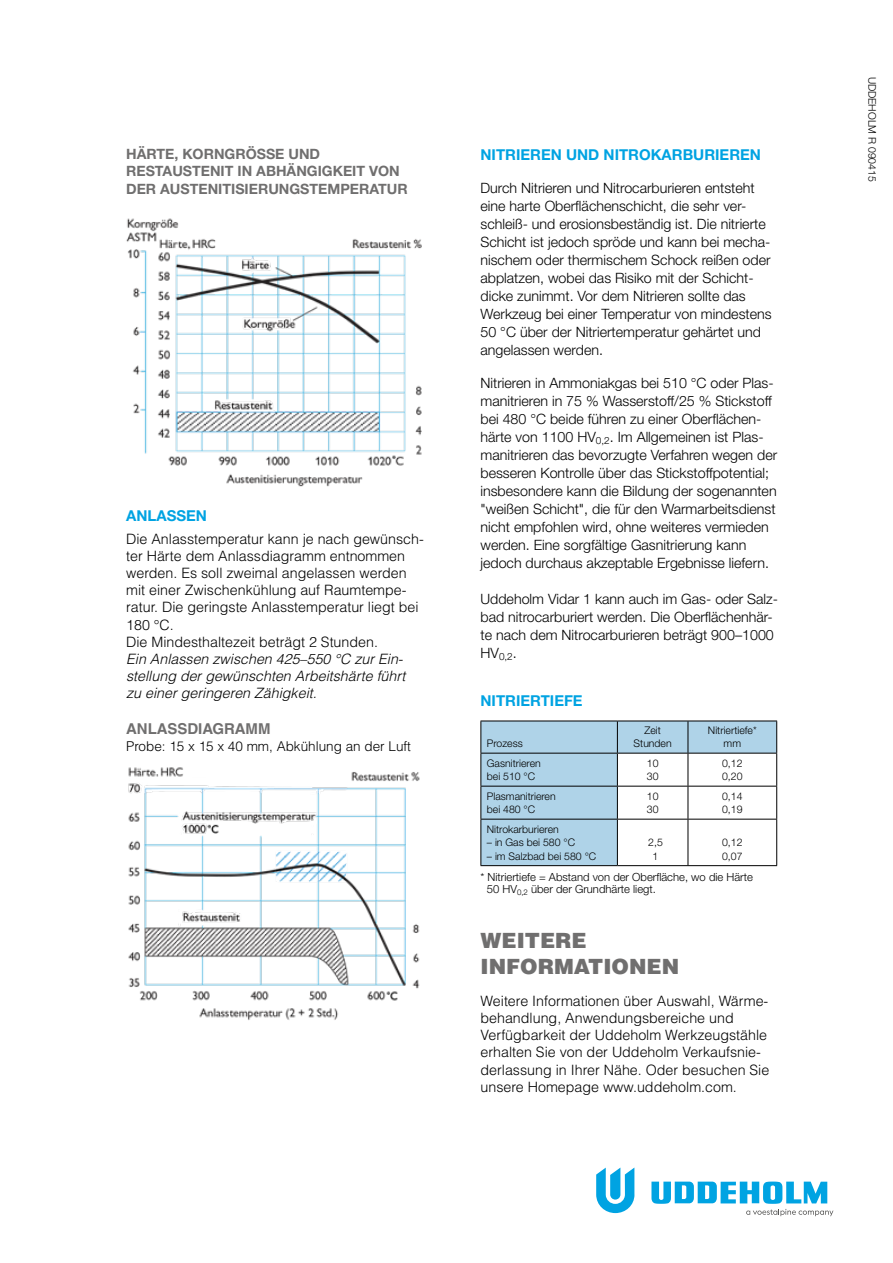
<style>
.page{position:relative;width:893px;height:1263px;background:#fff}
.page>*{position:absolute;margin:0;border:0;box-sizing:border-box;transform-origin:0 0}
.t1{font:900 21px/25.3px "Helvetica LT Std";color:#706f6f}
.t2{font:700 15px "Helvetica Neue LT Pro";color:#00a3e2}
.t3{font:700 15px "Helvetica LT Std";color:#706f6f}
.t4{font:300 14.25px/18px "Helvetica Neue LT Pro";color:#000}
.t5{font:300 14.25px/17.1px "Helvetica LT Std";color:#000}
.t6{font:italic 300 14.25px/17.1px "Helvetica LT Std";color:#000}
.t7{font:700 14.25px/17.5px "Helvetica Neue LT Pro";color:#706f6f}
.t8{font:300 13.5px "Helvetica LT Std";color:#000}
.t9{font:300 11.25px/12px "Helvetica Neue LT Pro";color:#000}
.t10{font:300 10.5px/13.5px "Helvetica Neue LT Pro";color:#000}
</style>
<div class="page">
<svg style="left:596px;top:1167px;width:38px;height:46px"></svg>
<svg style="left:651px;top:1181px;width:182px;height:35px"></svg>
<img style="left:126px;top:218px;width:296px;height:269px">
<img style="left:128px;top:767px;width:292px;height:253px">
<svg style="left:481px;top:722px;width:295px;height:143px"></svg>
<hr style="left:480px;top:721px;width:137px;height:1px;background:#000">
<hr style="left:480px;top:721px;width:1px;height:32px;background:#000">
<hr style="left:617px;top:721px;width:71px;height:1px;background:#000">
<hr style="left:617px;top:721px;width:1px;height:32px;background:#000">
<hr style="left:688px;top:721px;width:89px;height:1px;background:#000">
<hr style="left:688px;top:721px;width:1px;height:32px;background:#000">
<hr style="left:776px;top:721px;width:1px;height:32px;background:#000">
<hr style="left:480px;top:753px;width:1px;height:33px;background:#000">
<hr style="left:617px;top:753px;width:1px;height:33px;background:#000">
<hr style="left:688px;top:753px;width:1px;height:33px;background:#000">
<hr style="left:776px;top:753px;width:1px;height:33px;background:#000">
<hr style="left:480px;top:786px;width:1px;height:33px;background:#000">
<hr style="left:617px;top:786px;width:1px;height:33px;background:#000">
<hr style="left:688px;top:786px;width:1px;height:33px;background:#000">
<hr style="left:776px;top:786px;width:1px;height:33px;background:#000">
<hr style="left:480px;top:819px;width:1px;height:46px;background:#000">
<hr style="left:617px;top:819px;width:1px;height:46px;background:#000">
<hr style="left:688px;top:819px;width:1px;height:46px;background:#000">
<hr style="left:776px;top:819px;width:1px;height:46px;background:#000">
<hr style="left:480px;top:865px;width:137px;height:1px;background:#000">
<hr style="left:617px;top:865px;width:71px;height:1px;background:#000">
<hr style="left:688px;top:865px;width:89px;height:1px;background:#000">
<hr style="left:480px;top:753px;width:137px;height:1px;background:#000">
<hr style="left:617px;top:753px;width:71px;height:1px;background:#000">
<hr style="left:688px;top:753px;width:89px;height:1px;background:#000">
<hr style="left:480px;top:786px;width:137px;height:1px;background:#000">
<hr style="left:617px;top:786px;width:71px;height:1px;background:#000">
<hr style="left:688px;top:786px;width:89px;height:1px;background:#000">
<hr style="left:480px;top:819px;width:137px;height:1px;background:#000">
<hr style="left:617px;top:819px;width:71px;height:1px;background:#000">
<hr style="left:688px;top:819px;width:89px;height:1px;background:#000">
<p class="t7" style="left:126px;top:145px;width:283px">HÄRTE, KORNGRÖSSE UND<br>RESTAUSTENIT IN ABHÄNGIGKEIT VON<br>DER AUSTENITISIERUNGSTEMPERATUR</p>
<p class="t2" style="left:126px;top:506px;width:82px">ANLASSEN</p>
<p class="t5" style="left:126px;top:530px;width:299px">Die Anlasstemperatur kann je nach gewünsch&shy;ter Härte dem Anlassdiagramm entnommen werden. Es soll zweimal angelassen werden mit einer Zwischenkühlung auf Raumtempe&shy;ratur. Die geringste Anlasstemperatur liegt bei 180 °C.<br>Die Mindesthaltezeit beträgt 2 Stunden.</p>
<p class="t6" style="left:126px;top:650px;width:281px">Ein Anlassen zwischen 425–550 °C zur Ein&shy;stellung der gewünschten Arbeitshärte führt zu einer geringeren Zähigkeit.</p>
<p class="t3" style="left:126px;top:719px;width:146px">ANLASSDIAGRAMM</p>
<p class="t8" style="left:126px;top:737px;width:286px">Probe: 15 x 15 x 40 mm, Abkühlung an der Luft</p>
<p class="t2" style="left:480px;top:145px;width:282px">NITRIEREN UND NITROKARBURIEREN</p>
<p class="t4" style="left:480px;top:178px;width:293px">Durch Nitrieren und Nitrocarburieren entsteht eine harte Oberflächenschicht, die sehr ver&shy;schleiß- und erosionsbeständig ist. Die nitrierte Schicht ist jedoch spröde und kann bei mecha&shy;nischem oder thermischem Schock reißen oder abplatzen, wobei das Risiko mit der Schicht&shy;dicke zunimmt. Vor dem Nitrieren sollte das Werkzeug bei einer Temperatur von mindestens 50 °C über der Nitriertemperatur gehärtet und angelassen werden.</p>
<p class="t4" style="left:480px;top:373px;width:298px">Nitrieren in Ammoniakgas bei 510 °C oder Plas&shy;manitrieren in 75 % Wasserstoff/25 % Stickstoff bei 480 °C beide führen zu einer Oberflächen&shy;härte von 1100 HV<sub>0,2</sub>. Im Allgemeinen ist Plas&shy;manitrieren das bevorzugte Verfahren wegen der besseren Kontrolle über das Stickstoffpotential; insbesondere kann die Bildung der sogenannten "weißen Schicht", die für den Warmarbeitsdienst nicht empfohlen wird, ohne weiteres vermieden werden. Eine sorgfältige Gasnitrierung kann jedoch durchaus akzeptable Ergebnisse liefern.</p>
<p class="t4" style="left:480px;top:589px;width:299px">Uddeholm Vidar 1 kann auch im Gas- oder Salz&shy;bad nitrocarburiert werden. Die Oberflächenhär&shy;te nach dem Nitrocarburieren beträgt 900–1000<br>HV<sub>0,2</sub>.</p>
<p class="t2" style="left:480px;top:691px;width:104px">NITRIERTIEFE</p>
<p class="t10" style="left:487px;top:736px;width:37px">Prozess</p>
<p class="t10" style="left:634px;top:724px;width:40px;line-height:12.6px;text-align:center">Zeit<br>Stunden</p>
<p class="t10" style="left:708px;top:724px;width:50px;line-height:12.6px;text-align:center">Nitriertiefe* mm</p>
<p class="t10" style="left:487px;top:756px;width:55px">Gasnitrieren bei 510 °C</p>
<p class="t10" style="left:647px;top:756px;width:13px">10<br>30</p>
<p class="t10" style="left:722px;top:756px;width:22px">0,12<br>0,20</p>
<p class="t10" style="left:487px;top:789px;width:70px">Plasmanitrieren bei 480 °C</p>
<p class="t10" style="left:647px;top:789px;width:13px">10<br>30</p>
<p class="t10" style="left:722px;top:789px;width:22px">0,14<br>0,19</p>
<p class="t10" style="left:487px;top:822px;width:73px">Nitrokarburieren</p>
<p class="t10" style="left:487px;top:835px;width:90px">– in Gas bei 580 °C</p>
<p class="t10" style="left:487px;top:849px;width:111px">– im Salzbad bei 580 °C</p>
<p class="t10" style="left:648px;top:835px;width:16px;text-align:center">2,5<br>1</p>
<p class="t10" style="left:722px;top:835px;width:22px">0,12<br>0,07</p>
<p class="t9" style="left:487px;top:871px;width:268px;text-indent:-6px">* Nitriertiefe = Abstand von der Oberfläche, wo die Härte<br>50 HV<sub>0,2</sub> über der Grundhärte liegt.</p>
<h1 class="t1" style="left:480px;top:928px;width:200px">WEITERE<br>INFORMATIONEN</h1>
<p class="t5" style="left:480px;top:992px;width:290px">Weitere Informationen über Auswahl, Wärme&shy;behandlung, Anwendungsbereiche und Verfügbarkeit der Uddeholm Werkzeugstähle erhalten Sie von der Uddeholm Verkaufsnie&shy;derlassung in Ihrer Nähe. Oder besuchen Sie unsere Homepage www.uddeholm.com.</p>
<p class="t10" style="left:879px;top:77px;width:107px;rotate:90deg">UDDEHOLM R 090415</p>
</div>
